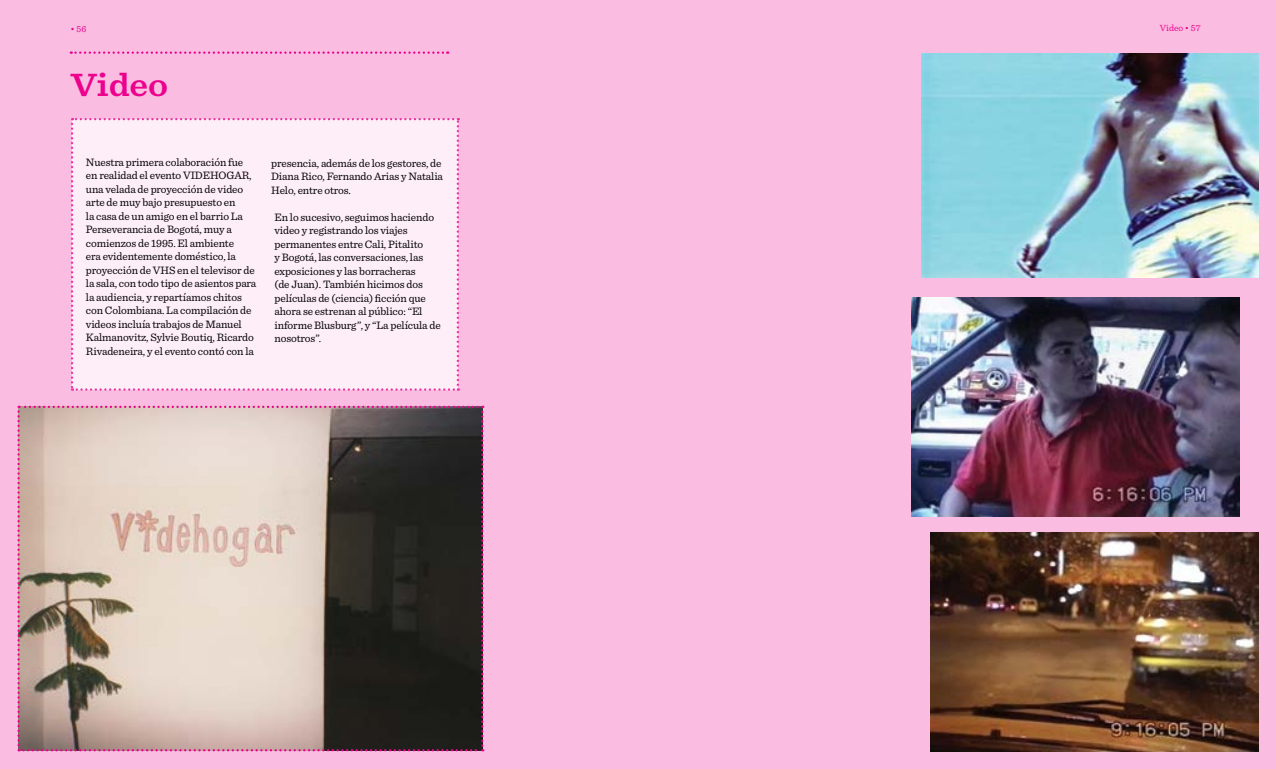
<style>
.page{position:relative;width:1276px;height:769px;background:#fabde1}
.page>*{position:absolute;margin:0;border:0;box-sizing:border-box;transform-origin:0 0}
.t1{font:600 33.75px "Sentinel";color:#ec008c;scale:1.09 1}
.t2{font:11.25px/13.5px "Sentinel";letter-spacing:-.01em;color:#000}
.t3{font:9.38px "Sentinel";color:#ec008c}
</style>
<div class="page">
<svg style="left:71px;top:51px;width:377px;height:3px"></svg>
<div style="left:71px;top:118px;width:388px;height:273px;background:#fdeef7"></div>
<svg style="left:17px;top:406px;width:466px;height:345px"></svg>
<img style="left:921px;top:53px;width:337px;height:225px">
<img style="left:912px;top:298px;width:327px;height:218px">
<img style="left:930px;top:533px;width:328px;height:218px">
<p class="t3" style="left:71px;top:22px;width:17px">• 56</p>
<p class="t3" style="left:1159px;top:21px;width:42px">Video • 57</p>
<h1 class="t1" style="left:71px;top:59px;width:91px">Video</h1>
<p class="t2" style="left:86px;top:154px;width:172px">Nuestra primera colaboración fue en realidad el evento VIDEHOGAR, una velada de proyección de video arte de muy bajo presupuesto en<br>la casa de un amigo en el barrio La Perseverancia de Bogotá, muy a comienzos de 1995. El ambiente<br>era evidentemente doméstico, la proyección de VHS en el televisor de la sala, con todo tipo de asientos para la audiencia, y repartíamos chitos con Colombiana. La compilación de videos incluía trabajos de Manuel Kalmanovitz, Sylvie Boutiq, Ricardo Rivadeneira, y el evento contó con la</p>
<p class="t2" style="left:271px;top:155px;width:173px">presencia, además de los gestores, de<br>Diana Rico, Fernando Arias y Natalia<br>Helo, entre otros.</p>
<p class="t2" style="left:274px;top:209px;width:168px">En lo sucesivo, seguimos haciendo video y registrando los viajes permanentes entre Cali, Pitalito<br>y Bogotá, las conversaciones, las exposiciones y las borracheras<br>(de Juan). También hicimos dos películas de (ciencia) ficción que ahora se estrenan al público: “El informe Blusburg”, y “La película de nosotros”.</p>
</div>
